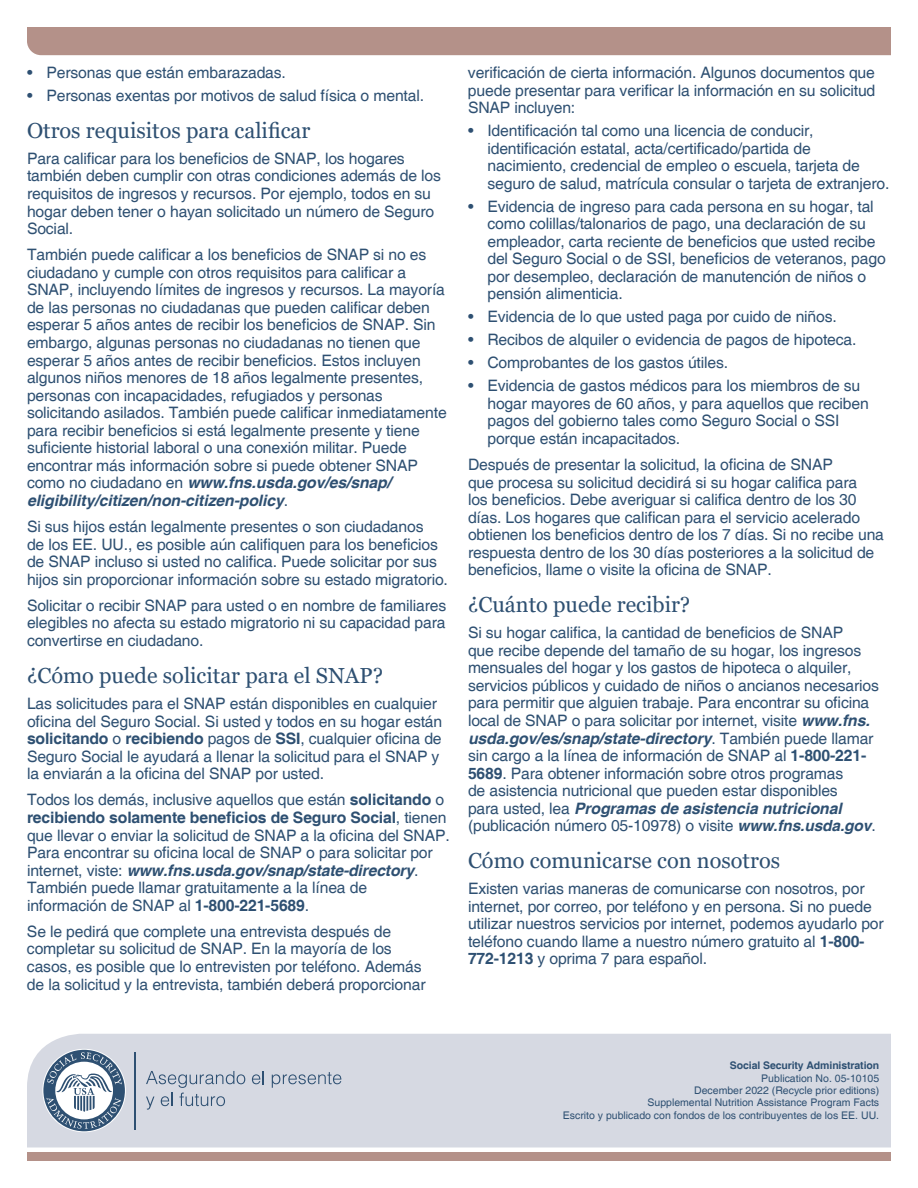
<style>
.page{position:relative;width:918px;height:1188px;background:#fff}
.page>*{position:absolute;margin:0;border:0;box-sizing:border-box;transform-origin:0 0}
.t1{font:21.75px "Georgia";color:#2e5072}
.t2{font:15.75px/17.5px "Helvetica";letter-spacing:-.01em;color:#2e5072}
.t3{font:10.5px "Helvetica";color:#2e5072}
.t4{font:700 10.5px "Helvetica";letter-spacing:-.01em;color:#2e5072}
.s1{font-weight:700;font-style:italic}
.s2{font-weight:700}
.s3{font-weight:700;font-style:italic;font-size:15.3px}
</style>
<div class="page">
<div style="left:27px;top:27px;width:864px;height:28px;background:#b49189"></div>
<div style="left:27px;top:1034px;width:864px;height:113px;background:#d6d9e2"></div>
<div style="left:27px;top:1153px;width:864px;height:8px;background:#b49189"></div>
<div style="left:43px;top:1050px;width:82px;height:81px;background:#2e5072;border-radius:50%"></div>
<svg style="left:47px;top:1052px;width:75px;height:77px"></svg>
<hr style="left:135px;top:1052px;width:1px;height:77px;background:#2e5072">
<svg style="left:252px;top:1071px;width:12px;height:13px"></svg>
<svg style="left:272px;top:1072px;width:69px;height:16px"></svg>
<svg style="left:146px;top:1071px;width:99px;height:39px;background:#bfc6d2"></svg>
<p class="t2" style="left:27px;top:64px;width:260px">• Personas que están embarazadas.</p>
<p class="t2" style="left:27px;top:87px;width:399px">• Personas exentas por motivos de salud física o mental.</p>
<h2 class="t1" style="left:27px;top:117px;width:285px">Otros requisitos para calificar</h2>
<p class="t2" style="left:27px;top:150px;width:415px">Para calificar para los beneficios de SNAP, los hogares también deben cumplir con otras condiciones además de los requisitos de ingresos y recursos. Por ejemplo, todos en su hogar deben tener o hayan solicitado un número de Seguro Social.</p>
<p class="t2" style="left:27px;top:247px;width:421px">También puede calificar a los beneficios de SNAP si no es ciudadano y cumple con otros requisitos para calificar a SNAP, incluyendo límites de ingresos y recursos. La mayoría de las personas no ciudadanas que pueden calificar deben esperar 5 años antes de recibir los beneficios de SNAP. Sin embargo, algunas personas no ciudadanas no tienen que esperar 5 años antes de recibir beneficios. Estos incluyen algunos niños menores de 18 años legalmente presentes, personas con incapacidades, refugiados y personas solicitando asilados. También puede calificar inmediatamente para recibir beneficios si está legalmente presente y tiene suficiente historial laboral o una conexión militar. Puede encontrar más información sobre si puede obtener SNAP como no ciudadano en <span class="s1">www.fns.usda.gov/es/snap/ eligibility/citizen/non-citizen-policy</span>.</p>
<p class="t2" style="left:27px;top:518px;width:423px">Si sus hijos están legalmente presentes o son ciudadanos<br>de los EE. UU., es posible aún califiquen para los beneficios de SNAP incluso si usted no califica. Puede solicitar por sus hijos sin proporcionar información sobre su estado migratorio.</p>
<p class="t2" style="left:27px;top:597px;width:421px;text-align:justify">Solicitar o recibir SNAP para usted o en nombre de familiares elegibles no afecta su estado migratorio ni su capacidad para convertirse en ciudadano.</p>
<h2 class="t1" style="left:27px;top:662px;width:358px">¿Cómo puede solicitar para el SNAP?</h2>
<p class="t2" style="left:27px;top:695px;width:417px">Las solicitudes para el SNAP están disponibles en cualquier oficina del Seguro Social. Si usted y todos en su hogar están <span class="s2">solicitando</span> o <span class="s2">recibiendo</span> pagos de <span class="s2">SSI</span>, cualquier oficina de Seguro Social le ayudará a llenar la solicitud para el SNAP y la enviarán a la oficina del SNAP por usted.</p>
<p class="t2" style="left:27px;top:792px;width:424px">Todos los demás, inclusive aquellos que están <span class="s2">solicitando</span> o <span class="s2">recibiendo solamente beneficios de Seguro Social</span>, tienen que llevar o enviar la solicitud de SNAP a la oficina del SNAP.<br>Para encontrar su oficina local de SNAP o para solicitar por internet, viste: <span class="s1">www.fns.usda.gov/snap/state-directory</span>.<br>También puede llamar gratuitamente a la línea de información de SNAP al <span class="s2">1-800-221-5689</span>.</p>
<p class="t2" style="left:27px;top:923px;width:400px">Se le pedirá que complete una entrevista después de completar su solicitud de SNAP. En la mayoría de los casos, es posible que lo entrevisten por teléfono. Además de la solicitud y la entrevista, también deberá proporcionar</p>
<p class="t2" style="left:468px;top:64px;width:409px;text-align:justify">verificación de cierta información. Algunos documentos que puede presentar para verificar la información en su solicitud SNAP incluyen:</p>
<p class="t2" style="left:487px;top:122px;width:404px;text-indent:-19px">• Identificación tal como una licencia de conducir, identificación estatal, acta/certificado/partida de nacimiento, credencial de empleo o escuela, tarjeta de seguro de salud, matrícula consular o tarjeta de extranjero.</p>
<p class="t2" style="left:487px;top:198px;width:400px;text-indent:-19px">• Evidencia de ingreso para cada persona en su hogar, tal como colillas/talonarios de pago, una declaración de su empleador, carta reciente de beneficios que usted recibe del Seguro Social o de SSI, beneficios de veteranos, pago por desempleo, declaración de manutención de niños o pensión alimenticia.</p>
<p class="t2" style="left:468px;top:309px;width:370px">• Evidencia de lo que usted paga por cuido de niños.</p>
<p class="t2" style="left:468px;top:332px;width:390px">• Recibos de alquiler o evidencia de pagos de hipoteca.</p>
<p class="t2" style="left:468px;top:355px;width:262px">• Comprobantes de los gastos útiles.</p>
<p class="t2" style="left:487px;top:378px;width:383px;text-indent:-19px">• Evidencia de gastos médicos para los miembros de su hogar mayores de 60 años, y para aquellos que reciben pagos del gobierno tales como Seguro Social o SSI porque están incapacitados.</p>
<p class="t2" style="left:468px;top:456px;width:418px">Después de presentar la solicitud, la oficina de SNAP<br>que procesa su solicitud decidirá si su hogar califica para<br>los beneficios. Debe averiguar si califica dentro de los 30 días. Los hogares que califican para el servicio acelerado obtienen los beneficios dentro de los 7 días. Si no recibe una respuesta dentro de los 30 días posteriores a la solicitud de beneficios, llame o visite la oficina de SNAP.</p>
<h2 class="t1" style="left:468px;top:591px;width:224px">¿Cuánto puede recibir?</h2>
<p class="t2" style="left:468px;top:625px;width:413px">Si su hogar califica, la cantidad de beneficios de SNAP<br>que recibe depende del tamaño de su hogar, los ingresos mensuales del hogar y los gastos de hipoteca o alquiler, servicios públicos y cuidado de niños o ancianos necesarios para permitir que alguien trabaje. Para encontrar su oficina local de SNAP o para solicitar por internet, visite <span class="s1">www.fns. usda.gov/es/snap/state-directory</span>. También puede llamar sin cargo a la línea de información de SNAP al <span class="s2">1-800-221- 5689</span>. Para obtener información sobre otros programas<br>de asistencia nutricional que pueden estar disponibles<br>para usted, lea <span class="s1">Programas de asistencia nutricional </span>(publicación número 05-10978) o visite <span class="s3">www.fns.usda.gov</span>.</p>
<h2 class="t1" style="left:468px;top:847px;width:314px">Cómo comunicarse con nosotros</h2>
<p class="t2" style="left:468px;top:881px;width:417px">Existen varias maneras de comunicarse con nosotros, por internet, por correo, por teléfono y en persona. Si no puede utilizar nuestros servicios por internet, podemos ayudarlo por teléfono cuando llame a nuestro número gratuito al <span class="s2">1-800- 772-1213</span> y oprima 7 para español.</p>
<p class="t4" style="left:730px;top:1059px;width:151px">Social Security Administration</p>
<p class="t3" style="left:761px;top:1072px;width:119px">Publication No. 05-10105</p>
<p class="t3" style="left:694px;top:1084px;width:186px">December 2022 (Recycle prior editions)</p>
<p class="t3" style="left:648px;top:1097px;width:233px">Supplemental Nutrition Assistance Program Facts</p>
<p class="t3" style="left:563px;top:1109px;width:318px">Escrito y publicado con fondos de los contribuyentes de los EE. UU.</p>
</div>
